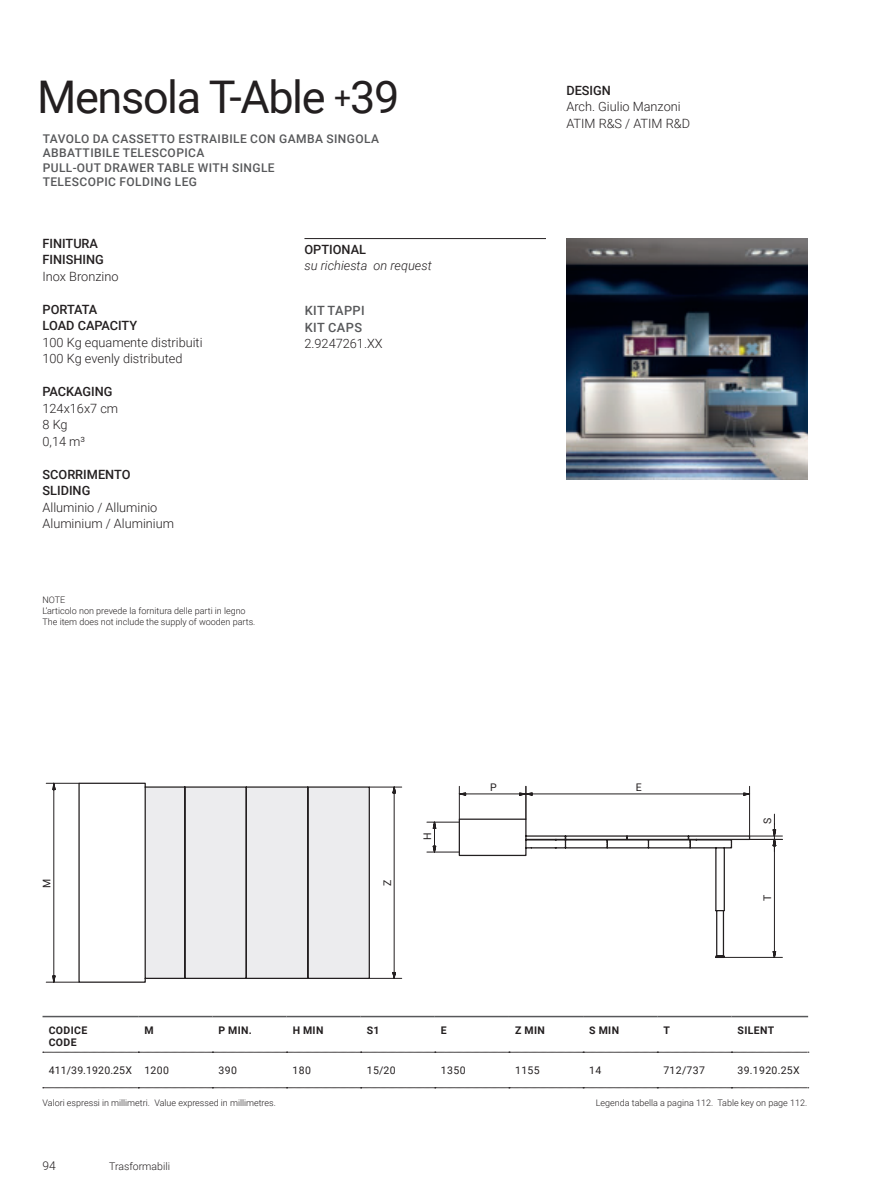
<style>
.page{position:relative;width:893px;height:1191px;background:#fff}
.page>*{position:absolute;margin:0;border:0;box-sizing:border-box;transform-origin:0 0}
.t1{font:45px "Roboto";letter-spacing:-.03em;color:#231f20}
.t2{font:300 12.75px/16.5px "Roboto";color:#231f20}
.t3{font:500 12.75px/16.5px "Roboto";color:#231f20}
.t4{font:italic 300 12.75px "Roboto";color:#231f20}
.t5{font:500 12.75px/16.5px "Roboto";letter-spacing:.035em;color:#57585a}
.t6{font:500 12px/14.4px "Roboto";letter-spacing:.035em;color:#57585a}
.t7{font:300 12px "Roboto";color:#231f20}
.t8{font:10.5px "Roboto";letter-spacing:.035em;color:#231f20}
.t9{font:700 10.5px/12.6px "Roboto";letter-spacing:.035em;color:#231f20}
.t10{font:300 10.5px "Roboto";color:#231f20}
.t11{font:300 9px/10.8px "Roboto";color:#231f20}
.s1{font-size:30px}
</style>
<div class="page">
<hr style="left:304px;top:238px;width:242px;height:1px;background:#231f20">
<img style="left:566px;top:238px;width:242px;height:242px">
<svg style="left:43px;top:1017px;width:766px;height:36px"></svg>
<svg style="left:43px;top:1087px;width:766px;height:1px"></svg>
<hr style="left:43px;top:1015px;width:95px;height:2px;background:#57585a">
<hr style="left:138px;top:1015px;width:74px;height:2px;background:#57585a">
<hr style="left:212px;top:1015px;width:74px;height:2px;background:#57585a">
<hr style="left:286px;top:1015px;width:75px;height:2px;background:#57585a">
<hr style="left:361px;top:1015px;width:74px;height:2px;background:#57585a">
<hr style="left:435px;top:1015px;width:74px;height:2px;background:#57585a">
<hr style="left:509px;top:1015px;width:74px;height:2px;background:#57585a">
<hr style="left:583px;top:1015px;width:74px;height:2px;background:#57585a">
<hr style="left:657px;top:1015px;width:74px;height:2px;background:#57585a">
<hr style="left:731px;top:1015px;width:77px;height:2px;background:#57585a">
<svg style="left:79px;top:782px;width:290px;height:201px"></svg>
<svg style="left:46px;top:782px;width:33px;height:201px"></svg>
<svg style="left:369px;top:786px;width:33px;height:193px"></svg>
<svg style="left:426px;top:786px;width:357px;height:172px"></svg>
<h1 class="t1" style="left:37px;top:65px;width:364px">Mensola T-Able <span class="s1">+</span>39</h1>
<h2 class="t3" style="left:566px;top:81px;width:46px">DESIGN</h2>
<h2 class="t2" style="left:566px;top:98px;width:125px">Arch. Giulio Manzoni<br>ATIM R&amp;S / ATIM R&amp;D</h2>
<h3 class="t6" style="left:43px;top:131px;width:338px">TAVOLO DA CASSETTO ESTRAIBILE CON GAMBA SINGOLA ABBATTIBILE TELESCOPICA<br>PULL-OUT DRAWER TABLE WITH SINGLE<br>TELESCOPIC FOLDING LEG</h3>
<h2 class="t3" style="left:43px;top:234px;width:63px">FINITURA<br>FINISHING</h2>
<h2 class="t2" style="left:43px;top:267px;width:78px">Inox Bronzino</h2>
<h2 class="t3" style="left:43px;top:300px;width:96px">PORTATA<br>LOAD CAPACITY</h2>
<h2 class="t2" style="left:43px;top:333px;width:162px">100 Kg equamente distribuiti<br>100 Kg evenly distributed</h2>
<h2 class="t3" style="left:43px;top:383px;width:72px">PACKAGING</h2>
<h2 class="t2" style="left:43px;top:399px;width:77px">124x16x7 cm<br>8 Kg<br>0,14 m³</h2>
<h2 class="t3" style="left:43px;top:465px;width:89px">SCORRIMENTO<br>SLIDING</h2>
<h2 class="t2" style="left:43px;top:498px;width:133px">Alluminio / Alluminio<br>Aluminium / Aluminium</h2>
<p class="t11" style="left:43px;top:594px;width:214px">NOTE<br>L’articolo non prevede la fornitura delle parti in legno<br>The item does not include the supply of wooden parts.</p>
<h2 class="t3" style="left:304px;top:240px;width:63px">OPTIONAL</h2>
<h2 class="t4" style="left:304px;top:257px;width:129px">su richiesta on request</h2>
<h2 class="t5" style="left:305px;top:302px;width:62px">KIT TAPPI<br>KIT CAPS</h2>
<h2 class="t2" style="left:304px;top:335px;width:80px">2.9247261.XX</h2>
<p class="t8" style="left:39px;top:887px;width:11px;rotate:-90deg">M</p>
<p class="t8" style="left:380px;top:886px;width:8px;rotate:-90deg">Z</p>
<p class="t8" style="left:420px;top:840px;width:9px;rotate:-90deg">H</p>
<p class="t8" style="left:490px;top:779px;width:8px">P</p>
<p class="t8" style="left:636px;top:779px;width:7px">E</p>
<p class="t8" style="left:760px;top:823px;width:8px;rotate:-90deg">S</p>
<p class="t8" style="left:760px;top:901px;width:8px;rotate:-90deg">T</p>
<p class="t9" style="left:49px;top:1023px;width:40px">CODICE<br>CODE</p>
<p class="t9" style="left:144px;top:1023px;width:11px">M</p>
<p class="t9" style="left:219px;top:1023px;width:35px">P MIN.</p>
<p class="t9" style="left:293px;top:1023px;width:32px">H MIN</p>
<p class="t9" style="left:367px;top:1023px;width:14px">S1</p>
<p class="t9" style="left:441px;top:1023px;width:7px">E</p>
<p class="t9" style="left:515px;top:1023px;width:31px">Z MIN</p>
<p class="t9" style="left:589px;top:1023px;width:31px">S MIN</p>
<p class="t9" style="left:663px;top:1023px;width:8px">T</p>
<p class="t9" style="left:737px;top:1023px;width:38px">SILENT</p>
<p class="t8" style="left:49px;top:1062px;width:122px">411/39.1920.25X 1200</p>
<p class="t8" style="left:218px;top:1062px;width:20px">390</p>
<p class="t8" style="left:293px;top:1062px;width:20px">180</p>
<p class="t8" style="left:367px;top:1062px;width:31px">15/20</p>
<p class="t8" style="left:441px;top:1062px;width:26px">1350</p>
<p class="t8" style="left:515px;top:1062px;width:26px">1155</p>
<p class="t8" style="left:589px;top:1062px;width:14px">14</p>
<p class="t8" style="left:663px;top:1062px;width:43px">712/737</p>
<p class="t8" style="left:737px;top:1062px;width:64px">39.1920.25X</p>
<p class="t11" style="left:43px;top:1097px;width:235px">Valori espressi in millimetri. Value expressed in millimetres.</p>
<h3 class="t7" style="left:43px;top:1157px;width:15px">94</h3>
<p class="t10" style="left:109px;top:1158px;width:62px">Trasformabili</p>
<p class="t11" style="left:596px;top:1097px;width:213px">Legenda tabella a pagina 112. Table key on page 112.</p>
</div>
